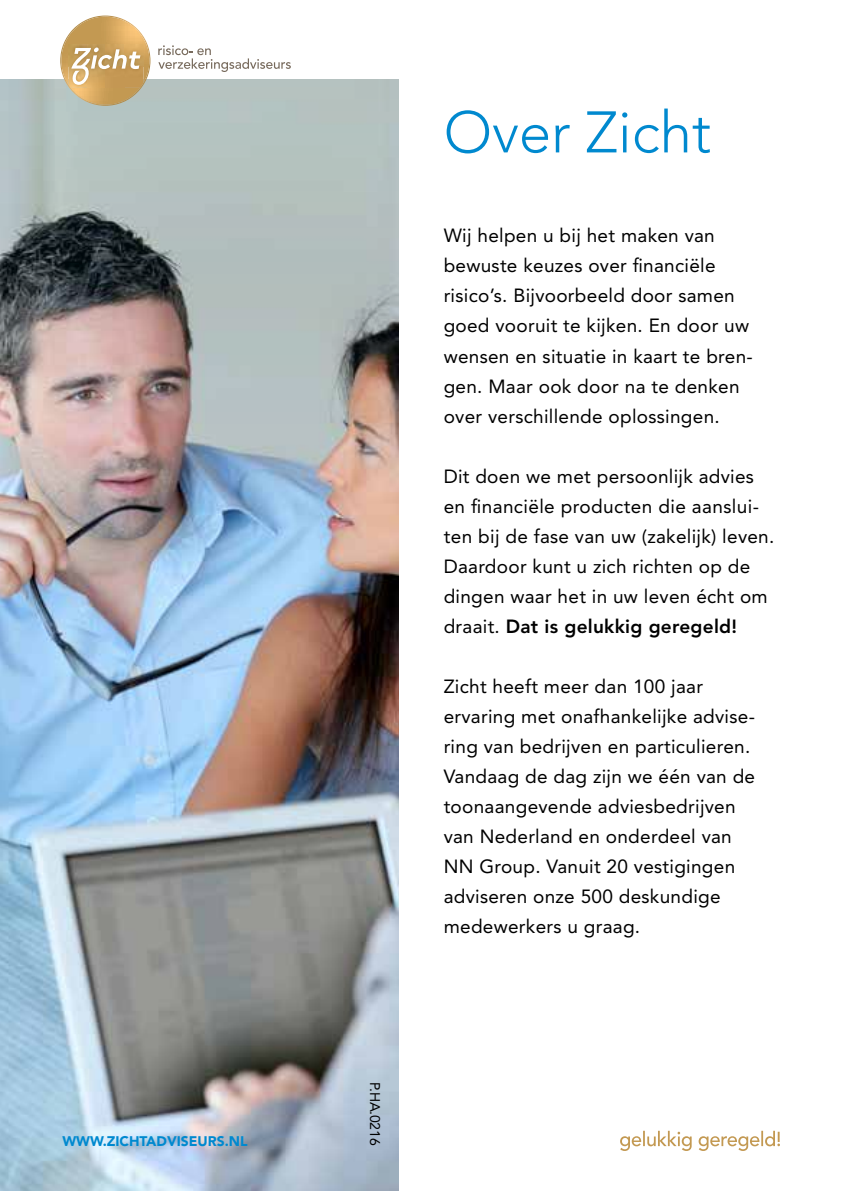
<style>
.page{position:relative;width:842px;height:1191px;background:#fff}
.page>*{position:absolute;margin:0;border:0;box-sizing:border-box;transform-origin:0 0}
.t1{font:300 58px "Avenir LT Std";color:#0089cf}
.t2{font:19px/30px "Avenir LT Std";letter-spacing:.015em;color:#000}
.t3{font:14px "Avenir LT Std";letter-spacing:-.015em;color:#000}
.t4{font:900 13.8px "Avenir LT Std";color:#0089cf}
.s1{font-weight:800}
</style>
<div class="page">
<img style="left:0;top:451px;width:398px;height:740px">
<svg style="left:0;top:79px;width:398px;height:372px;background:#a6a9a7"></svg>
<svg style="left:158px;top:45px;width:133px;height:27px"></svg>
<svg style="left:60px;top:16px;width:90px;height:90px"></svg>
<svg style="left:620px;top:1130px;width:160px;height:21px"></svg>
<p class="t4" style="left:62px;top:1132px;width:187px">WWW.ZICHTADVISEURS.NL</p>
<p class="t3" style="left:383px;top:1082px;width:64px;rotate:90deg">P.HA.0216</p>
<h1 class="t1" style="left:444px;top:98px;width:269px">Over Zicht</h1>
<p class="t2" style="left:444px;top:221px;width:311px">Wij helpen u bij het maken van bewuste keuzes over financiële risico’s. Bijvoorbeeld door samen goed vooruit te kijken. En door uw wensen en situatie in kaart te bren&shy;gen. Maar ook door na te denken over verschillende oplossingen.</p>
<p class="t2" style="left:444px;top:461px;width:332px">Dit doen we met persoonlijk advies en financiële producten die aanslui&shy;ten bij de fase van uw (zakelijk) leven.<br>Daardoor kunt u zich richten op de dingen waar het in uw leven écht om draait. <span class="s1">Dat is gelukkig geregeld!</span></p>
<p class="t2" style="left:444px;top:671px;width:313px">Zicht heeft meer dan 100 jaar ervaring met onafhankelijke advise&shy;ring van bedrijven en particulieren.<br>Vandaag de dag zijn we één van de toonaangevende adviesbedrijven van Nederland en onderdeel van<br>NN Group. Vanuit 20 vestigingen adviseren onze 500 deskundige medewerkers u graag.</p>
</div>
